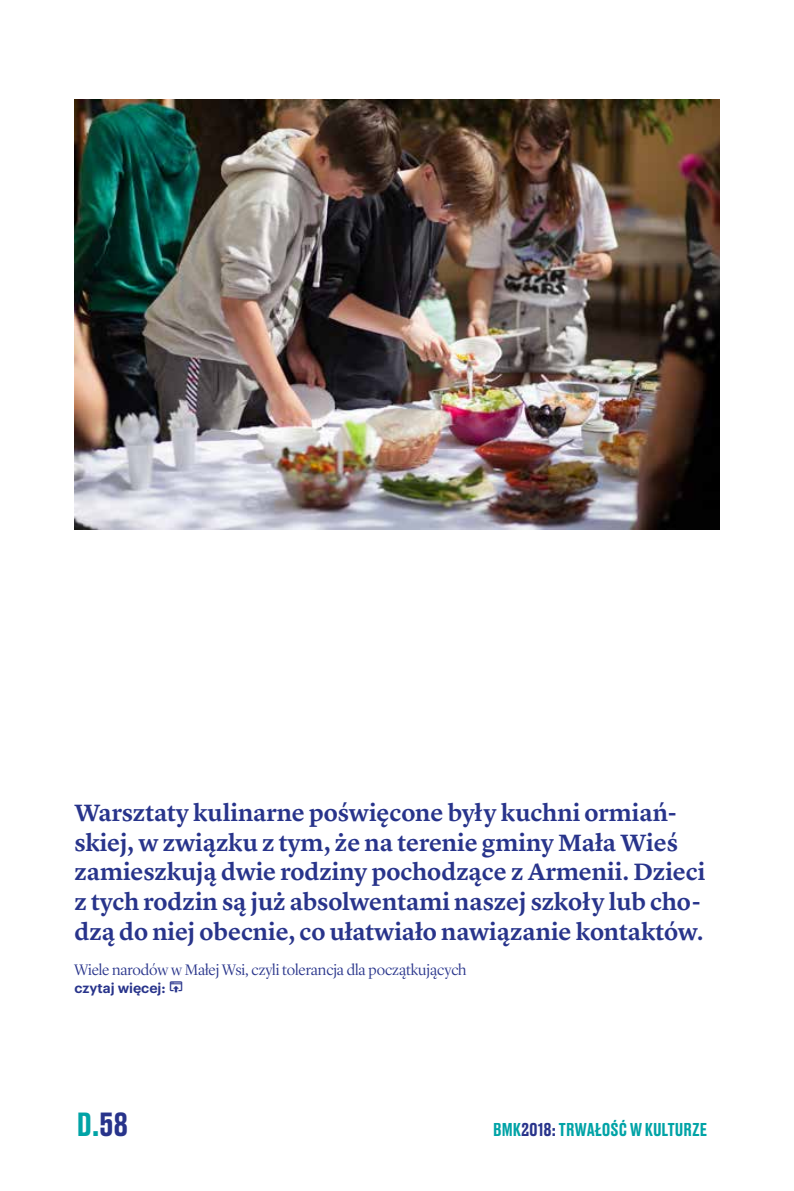
<style>
.page{position:relative;width:794px;height:1191px;background:#fff}
.page>*{position:absolute;margin:0;border:0;box-sizing:border-box;transform-origin:0 0}
.t1{font:500 31.5px "Druk Text";color:#00a3a6}
.t2{font:600 24.5px/29.8px "Lyon Text";color:#28348b}
.t3{font:500 17.5px "Druk Text";color:#00a3a6}
.t4{font:300 15.75px "Lyon Display";color:#28348b}
.t5{font:600 14px "Graphik";color:#28348b}
.s1{color:#28348b}
</style>
<div class="page">
<img style="left:74px;top:100px;width:645px;height:429px">
<p class="t2" style="left:74px;top:796px;width:632px">Warsztaty kulinarne poświęcone były kuchni ormiań&shy;skiej, w związku z tym, że na terenie gminy Mała Wieś zamieszkują dwie rodziny pochodzące z Armenii. Dzieci z tych rodzin są już absolwentami naszej szkoły lub cho&shy;dzą do niej obecnie, co ułatwiało nawiązanie kontaktów.</p>
<p class="t4" style="left:74px;top:958px;width:393px">Wiele narodów w Małej Wsi, czyli tolerancja dla początkujących</p>
<p class="t5" style="left:74px;top:976px;width:93px">czytaj więcej:</p>
<p class="t1" style="left:77px;top:1101px;width:53px">D.<span class="s1">58</span></p>
<p class="t3" style="left:493px;top:1116px;width:215px">BMK<span class="s1">2018:</span> TRWAŁOŚĆ W KULTURZE</p>
</div>
